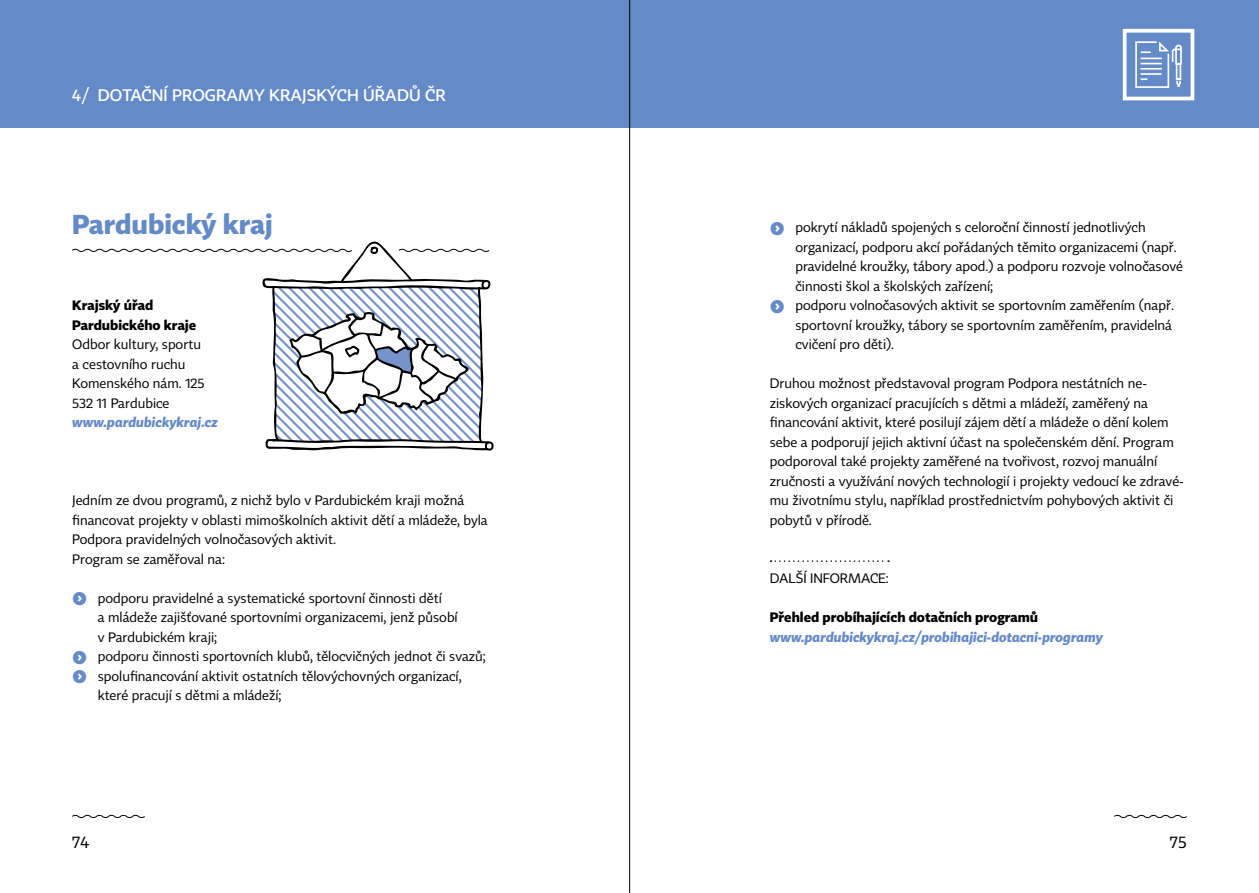
<style>
.page{position:relative;width:1259px;height:893px;background:#fff}
.page>*{position:absolute;margin:0;border:0;box-sizing:border-box;transform-origin:0 0}
.t1{font:700 27px "Tabac Sans";color:#648ac7}
.t2{font:500 16.5px "Tabac Sans";letter-spacing:.005em;color:#fff}
.t3{font:16.5px "Tabac Sans";color:#000}
.t4{font:13.5px/19.5px "Tabac Sans";color:#000}
.t5{font:italic 700 13.5px "Tabac Sans";color:#648ac7}
.t6{font:700 13.5px/19.5px "Tabac Sans";color:#000}
.s1{font-weight:700;font-size:18px;color:#648ac7}
</style>
<div class="page">
<svg style="left:1114px;top:814px;width:73px;height:4px"></svg>
<svg style="left:72px;top:814px;width:73px;height:4px"></svg>
<div style="left:0;top:0;width:1259px;height:128px;background:#648ac7"></div>
<div style="left:1122px;top:29px;width:72px;height:71px;border:4px solid #fff"></div>
<svg style="left:1135px;top:41px;width:47px;height:47px"></svg>
<svg style="left:72px;top:241px;width:422px;height:210px"></svg>
<svg style="left:770px;top:560px;width:119px;height:2px"></svg>
<hr style="left:629px;top:0;width:1px;height:893px;background:#000">
<p class="t2" style="left:72px;top:85px;width:364px">4/ Dotační programy krajských úřadů ČR</p>
<h1 class="t1" style="left:72px;top:208px;width:202px">Pardubický kraj</h1>
<p class="t4" style="left:770px;top:218px;width:377px"><span class="s1">У</span> pokrytí nákladů spojených s celoroční činností jednotlivých</p>
<p class="t4" style="left:795px;top:237px;width:383px">organizací, podporu akcí pořádaných těmito organizacemi (např.</p>
<p class="t4" style="left:795px;top:257px;width:389px">pravidelné kroužky, tábory apod.) a podporu rozvoje volnočasové</p>
<p class="t4" style="left:795px;top:276px;width:199px">činnosti škol a školských zařízení;</p>
<p class="t4" style="left:770px;top:296px;width:405px"><span class="s1">У</span> podporu volnočasových aktivit se sportovním zaměřením (např.</p>
<p class="t4" style="left:795px;top:315px;width:378px">sportovní kroužky, tábory se sportovním zaměřením, pravidelná</p>
<p class="t4" style="left:795px;top:335px;width:100px">cvičení pro děti).</p>
<p class="t4" style="left:770px;top:374px;width:415px">Druhou možnost představoval program Podpora nestátních ne&shy;ziskových organizací pracujících s dětmi a mládeží, zaměřený na financování aktivit, které posilují zájem dětí a mládeže o dění kolem sebe a podporují jejich aktivní účast na společenském dění. Program podporoval také projekty zaměřené na tvořivost, rozvoj manuální zručnosti a využívání nových technologií i projekty vedoucí ke zdravé&shy;mu životnímu stylu, například prostřednictvím pohybových aktivit či pobytů v přírodě.</p>
<p class="t6" style="left:72px;top:296px;width:125px">Krajský úřad<br>Pardubického kraje</p>
<p class="t4" style="left:72px;top:335px;width:134px">Odbor kultury, sportu a cestovního ruchu<br>Komenského nám. 125<br>532 11 Pardubice</p>
<p class="t5" style="left:72px;top:414px;width:147px">www.pardubickykraj.cz</p>
<p class="t4" style="left:72px;top:491px;width:417px">Jedním ze dvou programů, z nichž bylo v Pardubickém kraji možná financovat projekty v oblasti mimoškolních aktivit dětí a mládeže, byla Podpora pravidelných volnočasových aktivit.<br>Program se zaměřoval na:</p>
<p class="t4" style="left:72px;top:588px;width:371px"><span class="s1">У</span> podporu pravidelné a systematické sportovní činnosti dětí</p>
<p class="t4" style="left:98px;top:608px;width:361px">a mládeže zajišťované sportovními organizacemi, jenž působí</p>
<p class="t4" style="left:98px;top:627px;width:121px">v Pardubickém kraji;</p>
<p class="t4" style="left:72px;top:647px;width:415px"><span class="s1">У</span> podporu činnosti sportovních klubů, tělocvičných jednot či svazů;</p>
<p class="t4" style="left:72px;top:666px;width:391px"><span class="s1">У</span> spolufinancování aktivit ostatních tělovýchovných organizací,</p>
<p class="t4" style="left:98px;top:686px;width:185px">které pracují s dětmi a mládeží;</p>
<p class="t4" style="left:770px;top:569px;width:50px">Dalš í informace</p>
<p class="t4" style="left:886px;top:569px;width:4px">:</p>
<p class="t6" style="left:770px;top:607px;width:270px">Přehled probíhajících dotačních programů</p>
<p class="t5" style="left:770px;top:628px;width:335px">www.pardubickykraj.cz/probihajici-dotacni-programy</p>
<p class="t3" style="left:72px;top:832px;width:19px">74</p>
<p class="t3" style="left:1170px;top:832px;width:18px">75</p>
</div>
